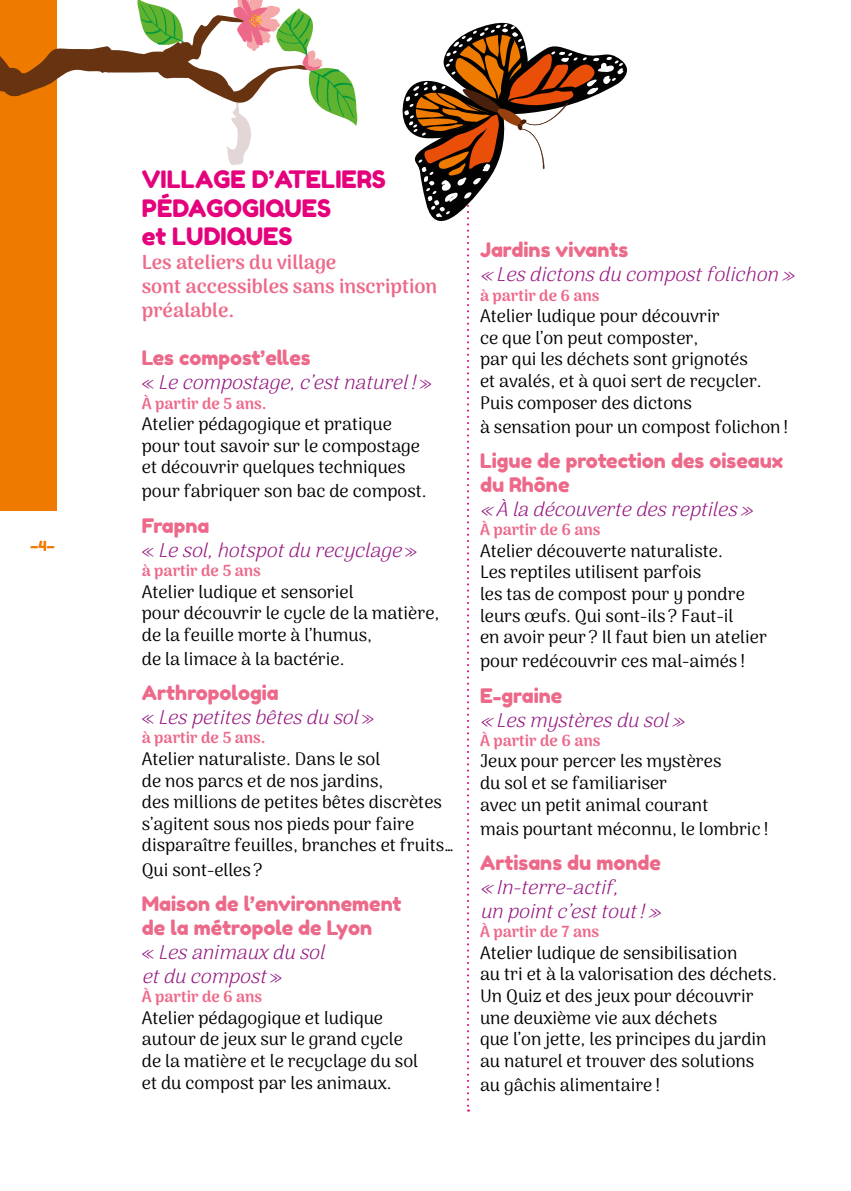
<style>
.page{position:relative;width:851px;height:1191px;background:#fff}
.page>*{position:absolute;margin:0;border:0;box-sizing:border-box;transform-origin:0 0}
.t1{font:24px/28.8px "Fredoka One";color:#e5007c}
.t2{font:italic 300 20px/24px "Arima Madurai";color:#941680}
.t3{font:20px/24px "Fredoka One";color:#ed698a}
.t4{font:700 20px/24px "Arima Madurai";color:#ed698a}
.t5{font:18px/21.6px "Arima Madurai";color:#000}
.t6{font:900 16px "Arima Madurai";color:#ed698a}
.t7{font:14px "Fredoka One";color:#ef7a00}
.s1{font-style:normal}
</style>
<div class="page">
<div style="left:0;top:0;width:57px;height:510px;background:#ef7a00"></div>
<svg style="left:0;top:0;width:357px;height:165px"></svg>
<svg style="left:402px;top:22px;width:225px;height:1089px"></svg>
<p class="t7" style="left:31px;top:537px;width:25px">–4–</p>
<h1 class="t1" style="left:142px;top:164px;width:245px">VILLAGE D’ATELIERS<br>PÉDAGOGIQUES<br>et LUDIQUES</h1>
<p class="t4" style="left:142px;top:251px;width:297px">Les ateliers du village<br>sont accessibles sans inscription préalable.</p>
<p class="t3" style="left:142px;top:346px;width:170px">Les compost’elles</p>
<p class="t2" style="left:142px;top:371px;width:291px"><span class="s1">«</span> Lecompostage,c’estnaturel!<span class="s1">»</span></p>
<p class="t6" style="left:142px;top:391px;width:126px">À partir de 5 ans.</p>
<p class="t5" style="left:142px;top:414px;width:280px">Atelier pédagogique et pratique pour tout savoir sur le compostage et découvrir quelques techniques</p>
<p class="t5" style="left:142px;top:481px;width:286px">pour fabriquer son bac de compost.</p>
<p class="t3" style="left:142px;top:513px;width:69px">Frapna</p>
<p class="t2" style="left:142px;top:539px;width:277px"><span class="s1">«</span> Lesol,hotspotdurecyclage<span class="s1">»</span></p>
<p class="t6" style="left:142px;top:559px;width:121px">à partir de 5 ans</p>
<p class="t5" style="left:142px;top:581px;width:299px">Atelier ludique et sensoriel<br>pour découvrir le cycle de la matière, de la feuille morte à l’humus,</p>
<p class="t5" style="left:142px;top:648px;width:204px">de la limace à la bactérie.</p>
<p class="t3" style="left:142px;top:681px;width:138px">Arthropologia</p>
<p class="t2" style="left:142px;top:706px;width:233px"><span class="s1">«</span> Lespetitesbêtesdusol<span class="s1">»</span></p>
<p class="t6" style="left:142px;top:726px;width:125px">à partir de 5 ans.</p>
<p class="t5" style="left:142px;top:748px;width:314px">Atelier naturaliste. Dans le sol<br>de nos parcs et de nos jardins,<br>des millions de petites bêtes discrètes s’agitent sous nos pieds pour faire disparaître feuilles, branches et fruits…</p>
<p class="t5" style="left:142px;top:859px;width:122px">Qui sont-elles ?</p>
<p class="t3" style="left:142px;top:891px;width:261px">Maison de l’environnement de la métropole de Lyon</p>
<p class="t2" style="left:142px;top:940px;width:190px"><span class="s1">«</span> Lesanimauxdusol etducompost<span class="s1">»</span></p>
<p class="t6" style="left:142px;top:985px;width:122px">À partir de 6 ans</p>
<p class="t5" style="left:142px;top:1007px;width:278px">Atelier pédagogique et ludique autour de jeux sur le grand cycle de la matière et le recyclage du sol et du compost par les animaux.</p>
<p class="t3" style="left:480px;top:238px;width:150px">Jardins vivants</p>
<p class="t2" style="left:480px;top:263px;width:322px">« Lesdictonsducompostfolichon»</p>
<p class="t6" style="left:480px;top:283px;width:121px">à partir de 6 ans</p>
<p class="t5" style="left:480px;top:306px;width:283px">Atelier ludique pour découvrir<br>ce que l’on peut composter,<br>par qui les déchets sont grignotés et avalés, et à quoi sert de recycler.<br>Puis composer des dictons</p>
<p class="t5" style="left:480px;top:416px;width:310px">à sensation pour un compost folichon !</p>
<p class="t3" style="left:480px;top:448px;width:304px">Ligue de protection des oiseaux du Rhône</p>
<p class="t2" style="left:480px;top:498px;width:280px">« Àladécouvertedesreptiles»</p>
<p class="t6" style="left:480px;top:518px;width:122px">À partir de 6 ans</p>
<p class="t5" style="left:480px;top:540px;width:288px">Atelier découverte naturaliste.<br>Les reptiles utilisent parfois<br>les tas de compost pour y pondre leurs œufs. Qui sont-ils ? Faut-il<br>en avoir peur ? Il faut bien un atelier</p>
<p class="t5" style="left:480px;top:651px;width:267px">pour redécouvrir ces mal-aimés !</p>
<p class="t3" style="left:480px;top:683px;width:84px">E-graine</p>
<p class="t2" style="left:480px;top:708px;width:212px">« Lesmystèresdusol»</p>
<p class="t6" style="left:480px;top:728px;width:122px">À partir de 6 ans</p>
<p class="t5" style="left:480px;top:751px;width:243px">Jeux pour percer les mystères du sol et se familiariser<br>avec un petit animal courant</p>
<p class="t5" style="left:480px;top:818px;width:290px">mais pourtant méconnu, le lombric !</p>
<p class="t3" style="left:480px;top:850px;width:182px">Artisans du monde</p>
<p class="t2" style="left:480px;top:876px;width:188px">« In-terre-actif, unpointc’esttout!»</p>
<p class="t6" style="left:480px;top:920px;width:121px">À partir de 7 ans</p>
<p class="t5" style="left:480px;top:942px;width:298px">Atelier ludique de sensibilisation<br>au tri et à la valorisation des déchets.<br>Un Quiz et des jeux pour découvrir une deuxième vie aux déchets<br>que l’on jette, les principes du jardin au naturel et trouver des solutions</p>
<p class="t5" style="left:480px;top:1074px;width:182px">au gâchis alimentaire !</p>
</div>
